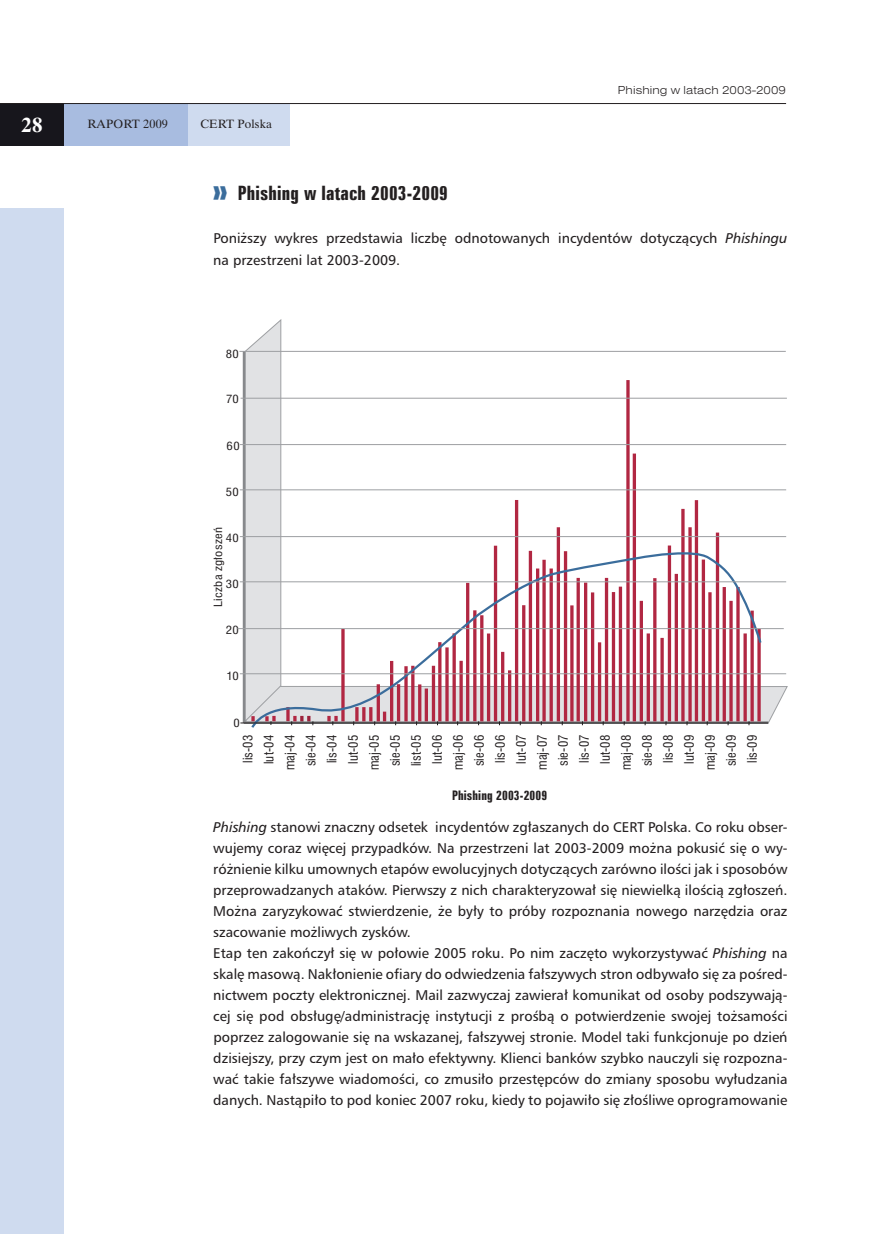
<style>
.page{position:relative;width:872px;height:1234px;background:#fff}
.page>*{position:absolute;margin:0;border:0;box-sizing:border-box;transform-origin:0 0}
.t1{font:700 21px "Time Ibis EE";color:#fff}
.t2{font:18px "Zurich Bd X Cn PL";letter-spacing:.01em;color:#231f20}
.t3{font:13.5px/21px "Humnst 777 PL";color:#231f20}
.t4{font:12px/21px "Swis 721 Cn PL";letter-spacing:.005em;color:#231f20;text-align:right}
.t5{font:12px "Nimbus San DEE Ligh Exte";letter-spacing:.01em;color:#231f20}
.t6{font:12px "Time Ibis EE";letter-spacing:.02em;color:#231f20}
.t7{font:12px "Zurich Bd X Cn PL";letter-spacing:.01em;color:#231f20}
.t8{font:10.5px "Swis 721 Cn PL";letter-spacing:.025em;color:#231f20;scale:1.15 1}
.s1{font-style:italic}
</style>
<div class="page">
<svg style="left:64px;top:104px;width:225px;height:42px;background:#b9c9e6"></svg>
<div style="left:0;top:103px;width:64px;height:43px;background:#17161c"></div>
<hr style="left:0;top:103px;width:786px;height:1px;background:#231f20">
<div style="left:0;top:208px;width:64px;height:1025px;background:#cfdbef"></div>
<hr style="left:243px;top:351px;width:2px;height:372px;background:#87898c">
<svg style="left:244px;top:319px;width:544px;height:405px"></svg>
<svg style="left:250px;top:549px;width:512px;height:179px"></svg>
<hr style="left:240px;top:722px;width:528px;height:1px;background:#231f20">
<hr style="left:239px;top:351px;width:546px;height:1px;background:#9d9fa2">
<hr style="left:240px;top:398px;width:547px;height:1px;background:#9d9fa2">
<hr style="left:240px;top:489px;width:546px;height:1px;background:#9d9fa2">
<hr style="left:237px;top:628px;width:546px;height:1px;background:#9d9fa2">
<hr style="left:240px;top:581px;width:546px;height:1px;background:#9d9fa2">
<hr style="left:240px;top:536px;width:546px;height:1px;background:#9d9fa2">
<hr style="left:240px;top:673px;width:546px;height:1px;background:#9d9fa2">
<hr style="left:240px;top:444px;width:546px;height:1px;background:#9d9fa2">
<h1 class="t1" style="left:22px;top:112px;width:22px">28</h1>
<p class="t6" style="left:87px;top:116px;width:19px">RAPO</p>
<p class="t6" style="left:123px;top:116px;width:46px">RT 2009</p>
<p class="t6" style="left:200px;top:116px;width:73px">CERT Polska</p>
<p class="t5" style="left:618px;top:83px;width:170px">Phishing w latach 2003-2009</p>
<h2 class="t2" style="left:238px;top:181px;width:212px">Phishing w latach 2003-2009</h2>
<p class="t3" style="left:213px;top:228px;width:576px">Poniższy wykres przedstawia liczbę odnotowanych incydentów dotyczących <span class="s1">Phishingu </span>na przestrzeni lat 2003-2009.</p>
<p class="t8" style="left:226px;top:347px;width:13px">80</p>
<p class="t8" style="left:226px;top:392px;width:13px">70</p>
<p class="t8" style="left:227px;top:438px;width:13px">60</p>
<p class="t8" style="left:226px;top:485px;width:13px">50</p>
<p class="t8" style="left:226px;top:531px;width:13px">40</p>
<p class="t8" style="left:226px;top:577px;width:13px">30</p>
<p class="t8" style="left:226px;top:623px;width:13px">20</p>
<p class="t8" style="left:227px;top:669px;width:12px">10</p>
<p class="t8" style="left:233px;top:715px;width:7px">0</p>
<p class="t8" style="left:211px;top:607px;width:71px;rotate:-90deg">Liczba zgłoszeń</p>
<p class="t4" style="left:237px;top:770px;width:37px;rotate:-90deg">lis-03 lut-04 maj-04 sie-04 lis-04 lut-05 maj-05 sie-05 list-05 lut-06 maj-06 sie-06 lis-06 lut-07 maj-07 sie-07 lis-07 lut-08 maj-08 sie-08 lis-08 lut-09 maj-09 sie-09 lis-09</p>
<p class="t7" style="left:452px;top:787px;width:97px">Phishing 2003-2009</p>
<p class="t3" style="left:213px;top:816px;width:576px"><span class="s1">Phishing</span> stanowi znaczny odsetek incydentów zgłaszanych do CERT Polska. Co roku obser&shy;wujemy coraz więcej przypadków. Na przestrzeni lat 2003-2009 można pokusić się o wy&shy;różnienie kilku umownych etapów ewolucyjnych dotyczących zarówno ilości jak i sposobów przeprowadzanych ataków. Pierwszy z nich charakteryzował się niewielką ilością zgłoszeń.<br>Można zaryzykować stwierdzenie, że były to próby rozpoznania nowego narzędzia oraz szacowanie możliwych zysków.<br>Etap ten zakończył się w połowie 2005 roku. Po nim zaczęto wykorzystywać <span class="s1">Phishing</span> na skalę masową. Nakłonienie ofiary do odwiedzenia fałszywych stron odbywało się za pośred&shy;nictwem poczty elektronicznej. M ail zazwyczaj zawierał komunikat od osoby podszywają&shy;cej się pod obsługę/administrację instytucji z prośbą o potwierdzenie swojej tożsamości poprzez zalogowanie się na wskazanej, fałszywej stronie. Model taki funkcjonuje po dzień dzisiejszy, przy czym jest on mało efektywny. Klienci banków szybko nauczyli się rozpozna&shy;wać takie fałszywe wiadomości, co zmusiło przestępców do zmiany sposobu wyłudzania danych. Nastąpiło to pod koniec 2007 roku, kiedy to pojawiło się złośliwe oprogramowanie</p>
</div>
